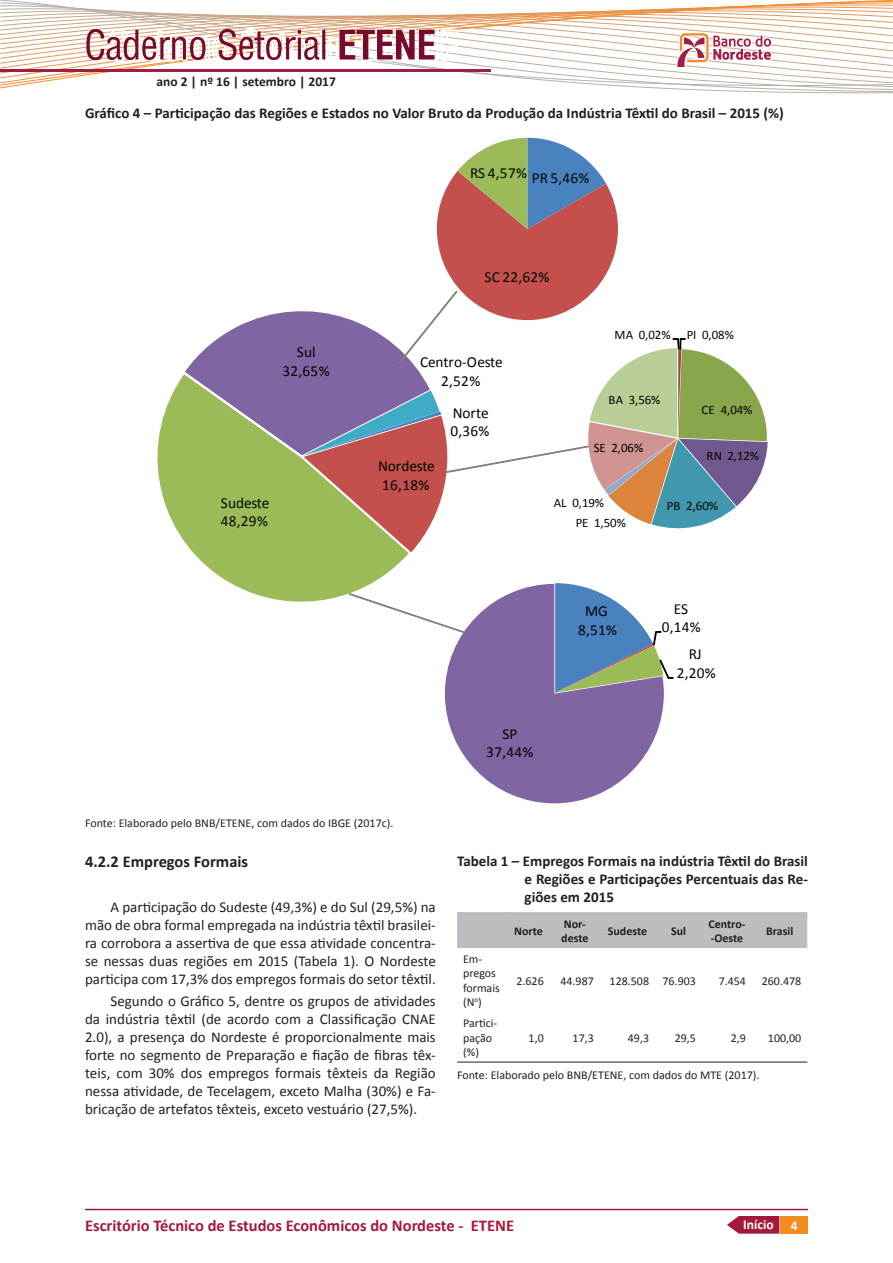
<style>
.page{position:relative;width:893px;height:1263px;background:#fff}
.page>*{position:absolute;margin:0;border:0;box-sizing:border-box;transform-origin:0 0}
.t1{font:700 16.5px "Calibri";color:#a5193b}
.t2{font:700 16.5px "Calibri";color:#231f20}
.t3{font:15.3px/18.6px "Calibri";letter-spacing:.005em;color:#040503;text-align:center}
.t4{font:15.3px/18.6px "Calibri";letter-spacing:-.015em;color:#040503;text-align:center}
.t5{font:15px/18px "Calibri";color:#231f20;text-align:justify}
.t6{font:700 15px/18px "Calibri";color:#231f20;text-align:justify}
.t7{font:700 13.5px "Calibri";color:#231f20}
.t8{font:700 13.5px "Calibri";color:#fff}
.t9{font:12.9px "Calibri";letter-spacing:-.005em;color:#040503}
.t10{font:12px/14.4px "Calibri";color:#231f20}
.t11{font:700 12px/14.4px "Calibri";color:#231f20}
</style>
<div class="page">
<div style="left:781px;top:1216px;width:27px;height:17px;background:#f68b1f"></div>
<hr style="left:85px;top:1209px;width:723px;height:1px;background:#a5193b">
<svg style="left:727px;top:1216px;width:52px;height:17px"></svg>
<svg style="left:409px;top:613px;width:36px;height:14px"></svg>
<svg style="left:192px;top:552px;width:217px;height:63px;fill:#9abb58"></svg>
<svg style="left:445px;top:584px;width:219px;height:219px;fill:#8065a3"></svg>
<svg style="left:555px;top:583px;width:118px;height:110px"></svg>
<svg style="left:0;top:0;width:893px;height:552px"></svg>
<div style="left:457px;top:913px;width:350px;height:35px;background:#bcbdc0"></div>
<hr style="left:457px;top:1062px;width:50px;height:1px;background:#231f20">
<hr style="left:507px;top:1062px;width:43px;height:1px;background:#231f20">
<hr style="left:550px;top:1062px;width:50px;height:1px;background:#231f20">
<hr style="left:600px;top:1062px;width:55px;height:1px;background:#231f20">
<hr style="left:655px;top:1062px;width:47px;height:1px;background:#231f20">
<hr style="left:702px;top:1062px;width:50px;height:1px;background:#231f20">
<hr style="left:752px;top:1062px;width:55px;height:1px;background:#231f20">
<hr style="left:457px;top:912px;width:50px;height:1px;background:#bcbdc0">
<hr style="left:507px;top:912px;width:43px;height:1px;background:#bcbdc0">
<hr style="left:550px;top:912px;width:50px;height:1px;background:#bcbdc0">
<hr style="left:600px;top:912px;width:55px;height:1px;background:#bcbdc0">
<hr style="left:655px;top:912px;width:47px;height:1px;background:#bcbdc0">
<hr style="left:702px;top:912px;width:50px;height:1px;background:#bcbdc0">
<hr style="left:752px;top:912px;width:55px;height:1px;background:#bcbdc0">
<p class="t7" style="left:156px;top:73px;width:181px">ano 2 | nº 16 | setembro | 2017</p>
<p class="t6" style="left:85px;top:104px;width:700px">Gráfico 4 – Participação das Regiões e Estados no Valor Bruto da Produção da Indústria Têxtil do Brasil – 2015 (%)</p>
<p class="t3" style="left:470px;top:163px;width:58px">RS 4,57%</p>
<p class="t3" style="left:532px;top:169px;width:59px">PR 5,46%</p>
<p class="t3" style="left:485px;top:268px;width:66px">SC 22,62%</p>
<p class="t3" style="left:221px;top:493px;width:50px;text-align:left">Sudeste<br>48,29%</p>
<p class="t3" style="left:282px;top:343px;width:49px">Sul<br>32,65%</p>
<p class="t4" style="left:420px;top:353px;width:84px">Centro-Oeste<br>2,52%</p>
<p class="t3" style="left:378px;top:457px;width:58px;text-align:left">Nordeste<br>16,18%</p>
<p class="t3" style="left:450px;top:404px;width:41px;text-align:left">Norte<br>0,36%</p>
<p class="t9" style="left:615px;top:326px;width:57px">MA 0,02%</p>
<p class="t9" style="left:687px;top:326px;width:49px">PI 0,08%</p>
<p class="t9" style="left:609px;top:392px;width:53px">BA 3,56%</p>
<p class="t9" style="left:594px;top:439px;width:51px">SE 2,06%</p>
<p class="t9" style="left:554px;top:495px;width:52px">AL 0,19%</p>
<p class="t9" style="left:576px;top:515px;width:52px">PE 1,50%</p>
<p class="t9" style="left:701px;top:401px;width:53px">CE 4,04%</p>
<p class="t9" style="left:706px;top:447px;width:54px">RN 2,12%</p>
<p class="t9" style="left:667px;top:497px;width:53px">PB 2,60%</p>
<p class="t3" style="left:486px;top:724px;width:49px">SP<br>37,44%</p>
<p class="t3" style="left:578px;top:602px;width:41px">MG<br>8,51%</p>
<p class="t3" style="left:662px;top:599px;width:41px">ES<br>0,14%</p>
<p class="t3" style="left:677px;top:645px;width:41px">RJ<br>2,20%</p>
<p class="t10" style="left:85px;top:816px;width:310px">Fonte: Elaborado pelo BNB/ETENE, com dados do IBGE (2017c).</p>
<p class="t2" style="left:85px;top:851px;width:165px">4.2.2 Empregos Formais</p>
<p class="t5" style="left:85px;top:898px;width:352px;text-indent:26px">A participação do Sudeste (49,3%) e do Sul (29,5%) na mão de obra formal empregada na indústria têxtil brasilei&shy;ra corrobora a assertiva de que essa atividade concentra&shy;se nessas duas regiões em 2015 (Tabela 1). O Nordeste participa com 17,3% dos empregos formais do setor têxtil.</p>
<p class="t5" style="left:85px;top:992px;width:352px;text-indent:26px">Segundo o Gráfico 5, dentre os grupos de atividades da indústria têxtil (de acordo com a Classificação CNAE 2.0), a presença do Nordeste é proporcionalmente mais forte no segmento de Preparação e fiação de fibras têx&shy;teis, com 30% dos empregos formais têxteis da Região nessa atividade, de Tecelagem, exceto Malha (30%) e Fa&shy;bricação de artefatos têxteis, exceto vestuário (27,5%).</p>
<p class="t6" style="left:525px;top:852px;width:285px;text-indent:-68px">Tabela 1 – Empregos Formais na indústria Têxtil do Brasil e Regiões e Participações Percentuais das Re&shy;giões em 2015</p>
<p class="t11" style="left:514px;top:924px;width:30px">Norte</p>
<p class="t11" style="left:561px;top:916px;width:29px">Nor&shy;deste</p>
<p class="t11" style="left:608px;top:924px;width:41px">Sudeste</p>
<p class="t11" style="left:671px;top:924px;width:17px">Sul</p>
<p class="t11" style="left:708px;top:916px;width:39px">Centro--Oeste</p>
<p class="t11" style="left:766px;top:924px;width:29px">Brasil</p>
<p class="t10" style="left:463px;top:952px;width:38px">Em&shy;pregos formais (N<sup>o</sup>)</p>
<p class="t10" style="left:516px;top:973px;width:29px">2.626</p>
<p class="t10" style="left:560px;top:973px;width:35px">44.987</p>
<p class="t10" style="left:610px;top:973px;width:88px">128.508 76.903</p>
<p class="t10" style="left:719px;top:973px;width:29px">7.454</p>
<p class="t10" style="left:762px;top:973px;width:41px">260.478</p>
<p class="t10" style="left:463px;top:1016px;width:36px">Partici&shy;pação (%)</p>
<p class="t10" style="left:529px;top:1030px;width:17px">1,0</p>
<p class="t10" style="left:573px;top:1030px;width:23px">17,3</p>
<p class="t10" style="left:628px;top:1030px;width:23px">49,3</p>
<p class="t10" style="left:675px;top:1030px;width:23px">29,5</p>
<p class="t10" style="left:731px;top:1030px;width:17px">2,9</p>
<p class="t10" style="left:768px;top:1030px;width:35px">100,00</p>
<p class="t10" style="left:457px;top:1067px;width:304px">Fonte: Elaborado pelo BNB/ETENE, com dados do MTE (2017).</p>
<p class="t1" style="left:85px;top:1215px;width:431px">Escritório Técnico de Estudos Econômicos do Nordeste - ETENE</p>
<p class="t8" style="left:743px;top:1216px;width:32px">Início</p>
<p class="t8" style="left:791px;top:1217px;width:8px">4</p>
</div>
